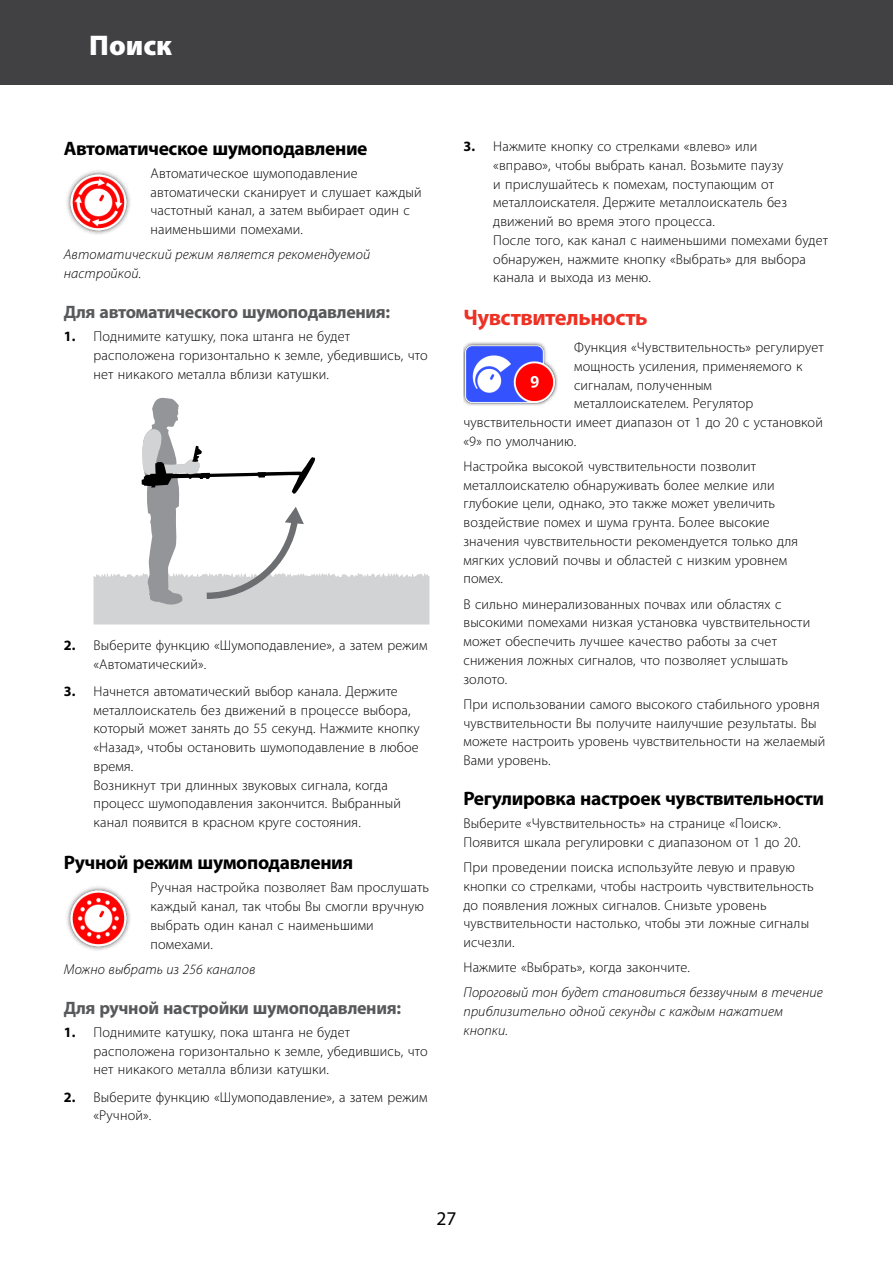
<style>
.page{position:relative;width:893px;height:1263px;background:#fff}
.page>*{position:absolute;margin:0;border:0;box-sizing:border-box;transform-origin:0 0}
.t1{font:900 28.5px "Myriad Pro";color:#fff}
.t2{font:700 22.5px "Myriad Pro";letter-spacing:-.02em;color:#ee3124}
.t3{font:700 19.5px "Myriad Pro";letter-spacing:-.02em;color:#000}
.t4{font:19.5px "Myriad Pro";color:#000}
.t5{font:700 18px "Myriad Pro";letter-spacing:-.02em;color:#58595b}
.t6{font:300 14.25px/18.8px "Myriad Pro";letter-spacing:.01em;color:#000}
.t7{font:italic 300 14.25px/18.8px "Myriad Pro";letter-spacing:.01em;color:#000}
.s1{font-weight:700}
</style>
<div class="page">
<img style="left:66px;top:170px;width:64px;height:64px">
<svg style="left:94px;top:397px;width:335px;height:227px"></svg>
<img style="left:66px;top:886px;width:64px;height:64px">
<img style="left:463px;top:342px;width:94px;height:63px">
<div style="left:0;top:0;width:893px;height:85px;background:#414042"></div>
<h1 class="t1" style="left:89px;top:27px;width:84px">Поиск</h1>
<h3 class="t3" style="left:64px;top:136px;width:305px">Автоматическое шумоподавление</h3>
<p class="t6" style="left:150px;top:164px;width:273px">Автоматическое шумоподавление автоматически сканирует и слушает каждый частотный канал, а затем выбирает один с наименьшими помехами.</p>
<p class="t7" style="left:64px;top:245px;width:308px">Автоматический режим является рекомендуемой настройкой.</p>
<p class="t5" style="left:64px;top:300px;width:328px">Для автоматического шумоподавления:</p>
<p class="t6" style="left:94px;top:327px;width:336px;text-indent:-30px"><span class="s1">1.</span> Поднимите катушку, пока штанга не будет расположена горизонтально к земле, убедившись, что нет никакого металла вблизи катушки.</p>
<p class="t6" style="left:94px;top:635px;width:335px;text-indent:-30px"><span class="s1">2.</span> Выберите функцию «Шумоподавление», а затем режим «Автоматический».</p>
<p class="t6" style="left:94px;top:681px;width:328px;text-indent:-30px"><span class="s1">3.</span> Начнется автоматический выбор канала. Держите металлоискатель без движений в процессе выбора, который может занять до 55 секунд. Нажмите кнопку «Назад», чтобы остановить шумоподавление в любое время.<br>Возникнут три длинных звуковых сигнала, когда процесс шумоподавления закончится. Выбранный канал появится в красном круге состояния.</p>
<h3 class="t3" style="left:64px;top:850px;width:291px">Ручной режим шумоподавления</h3>
<p class="t6" style="left:150px;top:878px;width:280px">Ручная настройка позволяет Вам прослушать каждый канал, так чтобы Вы смогли вручную выбрать один канал с наименьшими помехами.</p>
<p class="t7" style="left:64px;top:959px;width:193px">Можно выбрать из 256 каналов</p>
<p class="t5" style="left:64px;top:996px;width:339px">Для ручной настройки шумоподавления:</p>
<p class="t6" style="left:94px;top:1022px;width:336px;text-indent:-30px"><span class="s1">1.</span> Поднимите катушку, пока штанга не будет расположена горизонтально к земле, убедившись, что нет никакого металла вблизи катушки.</p>
<p class="t6" style="left:94px;top:1087px;width:335px;text-indent:-30px"><span class="s1">2.</span> Выберите функцию «Шумоподавление», а затем режим «Ручной».</p>
<p class="t6" style="left:493px;top:137px;width:336px;text-indent:-30px"><span class="s1">3.</span> Нажмите кнопку со стрелками «влево» или<br>«вправо», чтобы выбрать канал. Возьмите паузу<br>и прислушайтесь к помехам, поступающим от металлоискателя. Держите металлоискатель без движений во время этого процесса.<br>После того, как канал с наименьшими помехами будет обнаружен, нажмите кнопку «Выбрать» для выбора канала и выхода из меню.</p>
<h2 class="t2" style="left:463px;top:303px;width:186px">Чувствительность</h2>
<p class="t6" style="left:574px;top:338px;width:251px">Функция «Чувствительность» регулирует</p>
<p class="t6" style="left:574px;top:357px;width:230px">мощность усиления, применяемого к</p>
<p class="t6" style="left:574px;top:375px;width:139px">сигналам, полученным</p>
<p class="t6" style="left:574px;top:394px;width:181px">металлоискателем. Регулятор</p>
<p class="t6" style="left:463px;top:413px;width:361px">чувствительности имеет диапазон от 1 до 20 с установкой</p>
<p class="t6" style="left:463px;top:432px;width:114px">«9» по умолчанию.</p>
<p class="t6" style="left:463px;top:457px;width:336px">Настройка высокой чувствительности позволит металлоискателю обнаруживать более мелкие или глубокие цели, однако, это также может увеличить воздействие помех и шума грунта. Более высокие значения чувствительности рекомендуется только для мягких условий почвы и областей с низким уровнем помех.</p>
<p class="t6" style="left:463px;top:594px;width:348px">В сильно минерализованных почвах или областях с высокими помехами низкая установка чувствительности может обеспечить лучшее качество работы за счет снижения ложных сигналов, что позволяет услышать золото.</p>
<p class="t6" style="left:463px;top:694px;width:363px">При использовании самого высокого стабильного уровня чувствительности Вы получите наилучшие результаты. Вы можете настроить уровень чувствительности на желаемый Вами уровень.</p>
<h3 class="t3" style="left:463px;top:786px;width:362px">Регулировка настроек чувствительности</h3>
<p class="t6" style="left:463px;top:814px;width:338px">Выберите «Чувствительность» на странице «Поиск».<br>Появится шкала регулировки с диапазоном от 1 до 20.</p>
<p class="t6" style="left:463px;top:858px;width:352px">При проведении поиска используйте левую и правую кнопки со стрелками, чтобы настроить чувствительность до появления ложных сигналов. Снизьте уровень чувствительности настолько, чтобы эти ложные сигналы исчезли.</p>
<p class="t6" style="left:463px;top:958px;width:228px">Нажмите «Выбрать», когда закончите.</p>
<p class="t7" style="left:463px;top:983px;width:361px">Пороговый тон будет становиться беззвучным в течение приблизительно одной секунды с каждым нажатием кнопки.</p>
<h3 class="t4" style="left:436px;top:1206px;width:22px">27</h3>
</div>
